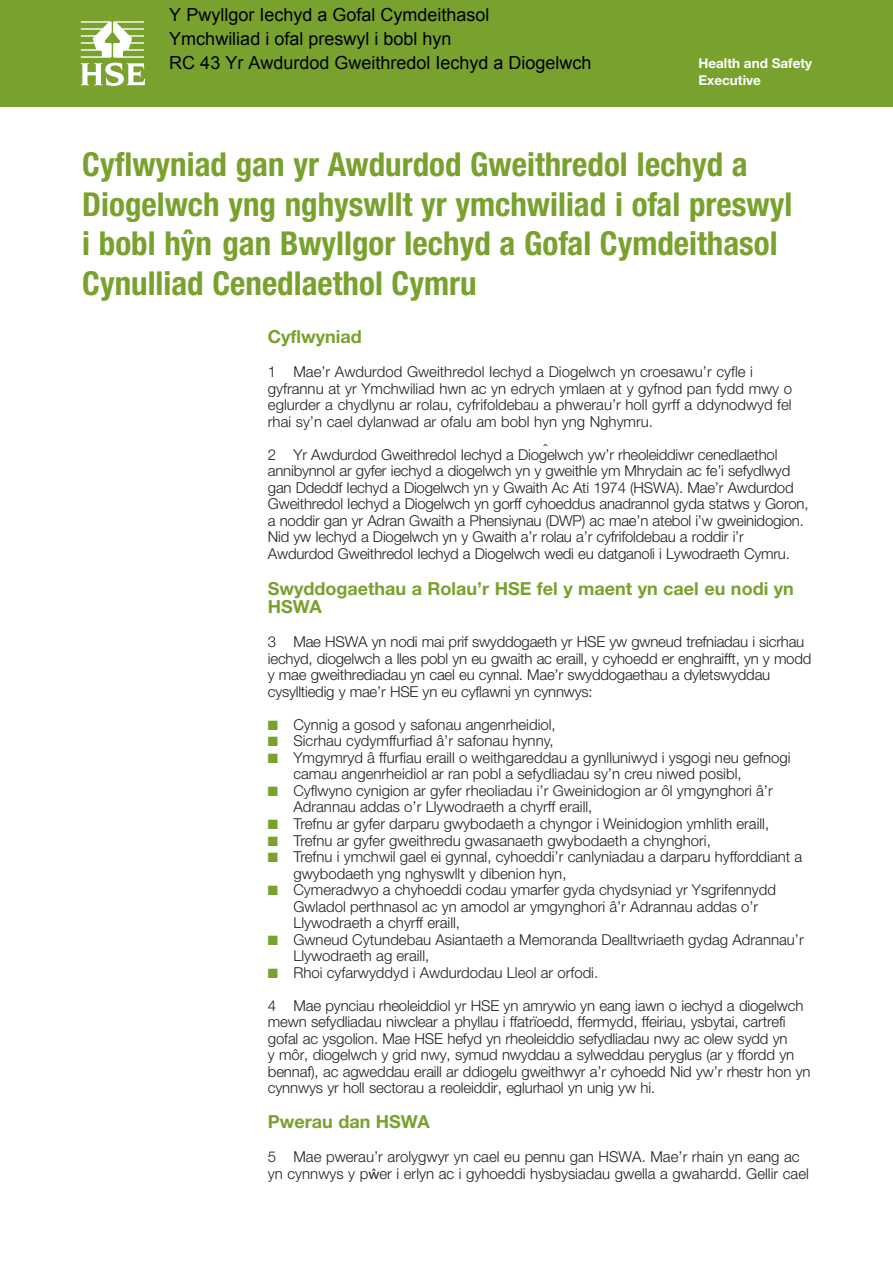
<style>
.page{position:relative;width:893px;height:1263px;background:#fff}
.page>*{position:absolute;margin:0;border:0;box-sizing:border-box;transform-origin:0 0}
.t1{font:700 condensed 33px/39.6px "Helvetica Neue";color:#78a22d}
.t2{font:18px/24px "Arial";color:#000}
.t3{font:700 18px/18px "Helvetica Neue";color:#78a22d}
.t4{font:300 15px/16.5px "Helvetica Neue";color:#231f20}
.t5{font:700 13.5px/16.5px "Helvetica Neue";color:#fff}
.s1{color:#78a22d}
.s2{font-family:"Myriad Pro";font-weight:400}
</style>
<div class="page">
<div style="left:0;top:0;width:893px;height:106px;background:#78a22d"></div>
<svg style="left:81px;top:21px;width:64px;height:65px"></svg>
<p class="t2" style="left:169px;top:2px;width:424px">Y Pwyllgor Iechyd a Gofal Cymdeithasol<br>Ymchwiliad i ofal preswyl i bobl hyn<br>RC 43 Yr Awdurdod Gweithredol Iechyd a Diogelwch</p>
<p class="t5" style="left:698px;top:55px;width:115px">Health and Safety<br>Executive</p>
<h1 class="t1" style="left:82px;top:144px;width:712px">Cyflwyniad gan yr Awdurdod Gweithredol Iechyd a Diogelwch yng nghyswllt yr ymchwiliad i ofal preswyl i bobl hyn gan Bwyllgor Iechyd a Gofal Cymdeithasol Cynulliad Cenedlaethol Cymru</h1>
<h1 class="t1" style="left:184px;top:222px;width:9px">ˆ</h1>
<p class="t3" style="left:268px;top:327px;width:95px">Cyflwyniad</p>
<p class="t4" style="left:268px;top:363px;width:526px">1 Mae’r Awdurdod Gweithredol Iechyd a Diogelwch yn croesawu’r cyfle i gyfrannu at yr Ymchwiliad hwn ac yn edrych ymlaen at y gyfnod pan fydd mwy o eglurder a chydlynu ar rolau, cyfrifoldebau a phwerau’r holl gyrff a ddynodwyd fel rhai sy’n cael dylanwad ar ofalu am bobl hyn yng Nghymru.</p>
<p class="t4" style="left:268px;top:446px;width:542px">2 Yr Awdurdod Gweithredol Iechyd a Diogelwch yw’r rheoleiddiwr cenedlaethol annibynnol ar gyfer iechyd a diogelwch yn y gweithle ym Mhrydain ac fe’i sefydlwyd gan Ddeddf Iechyd a Diogelwch yn y Gwaith Ac Ati 1974 (HSWA). Mae’r Awdurdod Gweithredol Iechyd a Diogelwch yn gorff cyhoeddus anadrannol gyda statws y Goron, a noddir gan yr Adran Gwaith a Phensiynau (DWP) ac mae’n atebol i’w gweinidogion.<br>Nid yw Iechyd a Diogelwch yn y Gwaith a’r rolau a’r cyfrifoldebau a roddir i’r Awdurdod Gweithredol Iechyd a Diogelwch wedi eu datganoli i Lywodraeth Cymru.</p>
<p class="t3" style="left:268px;top:579px;width:527px">Swyddogaethau a Rolau’r HSE fel y maent yn cael eu nodi yn<br>HSWA</p>
<p class="t4" style="left:268px;top:633px;width:545px">3 Mae HSWA yn nodi mai prif swyddogaeth yr HSE yw gwneud trefniadau i sicrhau iechyd, diogelwch a lles pobl yn eu gwaith ac eraill, y cyhoedd er enghraifft, yn y modd y mae gweithrediadau yn cael eu cynnal. Mae’r swyddogaethau a dyletswyddau cysylltiedig y mae’r HSE yn eu cyflawni yn cynnwys:</p>
<p class="t4" style="left:268px;top:716px;width:289px"><span class="s1">■</span> Cynnig a gosod y safonau angenrheidiol,</p>
<p class="t4" style="left:268px;top:732px;width:287px"><span class="s1">■</span> Sicrhau cydymffurfiad â’r safonau hynny,</p>
<p class="t4" style="left:293px;top:749px;width:499px;text-indent:-26px"><span class="s1">■</span> Ymgymryd â ffurfiau eraill o weithgareddau a gynlluniwyd i ysgogi neu gefnogi camau angenrheidiol ar ran pobl a sefydliadau sy’n creu niwed posibl,</p>
<p class="t4" style="left:293px;top:782px;width:481px;text-indent:-26px"><span class="s1">■</span> Cyflwyno cynigion ar gyfer rheoliadau i’r Gweinidogion ar ôl ymgynghori â’r<br>Adrannau addas o’r Llywodraeth a chyrff eraill,</p>
<p class="t4" style="left:268px;top:815px;width:503px"><span class="s1">■</span> Trefnu ar gyfer darparu gwybodaeth a chyngor i Weinidogion ymhlith eraill,</p>
<p class="t4" style="left:268px;top:831px;width:444px"><span class="s1">■</span> Trefnu ar gyfer gweithredu gwasanaeth gwybodaeth a chynghori,</p>
<p class="t4" style="left:293px;top:848px;width:510px;text-indent:-26px"><span class="s1">■</span> Trefnu i ymchwil gael ei gynnal, cyhoeddi’r canlyniadau a darparu hyfforddiant a gwybodaeth yng nghyswllt y dibenion hyn,</p>
<p class="t4" style="left:293px;top:881px;width:484px;text-indent:-26px"><span class="s1">■</span> Cymeradwyo a chyhoeddi codau ymarfer gyda chydsyniad yr Ysgrifennydd<br>Gwladol perthnasol ac yn amodol ar ymgynghori â’r Adrannau addas o’r<br>Llywodraeth a chyrff eraill,</p>
<p class="t4" style="left:293px;top:930px;width:512px;text-indent:-26px"><span class="s1">■</span> Gwneud Cytundebau Asiantaeth a Memoranda Dealltwriaeth gydag Adrannau’r<br>Llywodraeth ag eraill,</p>
<p class="t4" style="left:268px;top:963px;width:332px"><span class="s1">■</span> Rhoi cyfarwyddyd i Awdurdodau Lleol ar orfodi.</p>
<p class="t4" style="left:268px;top:996px;width:544px">4 Mae pynciau rheoleiddiol yr HSE yn amrywio yn eang iawn o iechyd a diogelwch mewn sefydliadau niwclear a phyllau i ffatrïoedd, ffermydd, ffeiriau, ysbytai, cartrefi gofal ac ysgolion. Mae HSE hefyd yn rheoleiddio sefydliadau nwy ac olew sydd yn<br>y môr, diogelwch y grid nwy, symud nwyddau a sylweddau peryglus (ar y ffordd yn bennaf), ac agweddau eraill ar ddiogelu gweithwyr a’r cyhoedd Nid yw’r rhestr hon yn cynnwys yr holl sectorau a reoleiddir, eglurhaol yn unig yw hi.</p>
<p class="t3" style="left:268px;top:1112px;width:164px">Pwerau dan HSWA</p>
<p class="t4" style="left:268px;top:1148px;width:542px">5 Mae pwerau’r arolygwyr yn cael eu pennu gan HSWA. Mae’r rhain yn eang ac yn cynnwys y p<span class="s2">ŵ</span>er i erlyn ac i gyhoeddi hysbysiadau gwella a gwahardd. Gellir cael</p>
<p class="t4" style="left:544px;top:441px;width:4px">ˆ</p>
</div>
